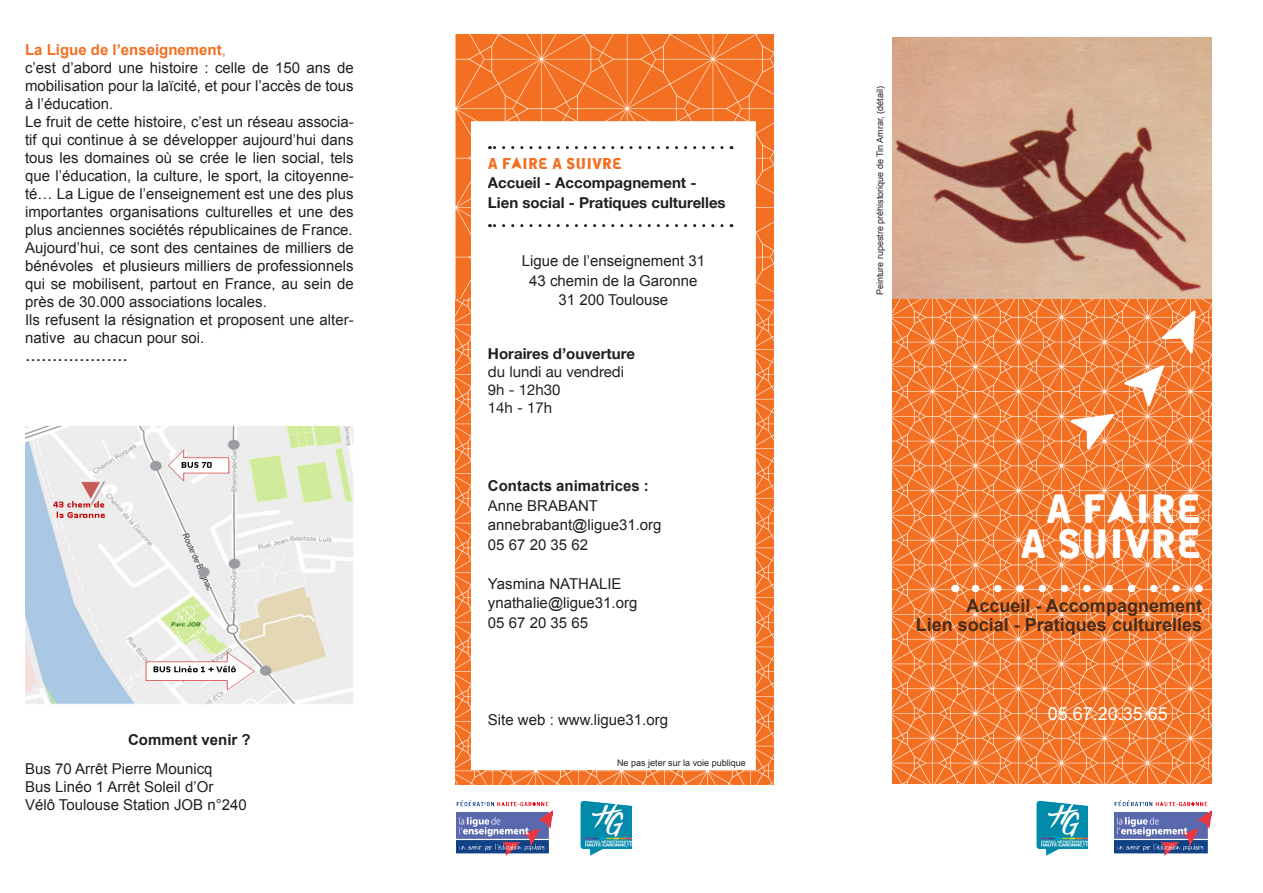
<style>
.page{position:relative;width:1263px;height:893px;background:#fff}
.page>*{position:absolute;margin:0;border:0;box-sizing:border-box;transform-origin:0 0}
.t1{font:39px "Alpha Ligue";color:#fff}
.t2{font:19.5px "Arial";color:#231f20}
.t3{font:700 18px "Arial";color:#462d1a}
.t4{font:18px "Arial";color:#fff}
.t5{font:15px/18px "Arial";color:#231f20}
.t6{font:700 15px/19.5px "Helvetica Neue";color:#231f20}
.t7{font:700 15px "Arial";color:#231f20}
.t8{font:15px "Helvetica Neue";color:#231f20}
.t9{font:700 15px "Arial";color:#f36e21}
.t10{font:15px "Alpha Ligue";color:#f36e21}
.t11{font:9px "Arial";color:#231f20}
.s1{font-weight:400}
</style>
<div class="page">
<img style="left:455px;top:34px;width:319px;height:266px">
<svg style="left:455px;top:300px;width:319px;height:484px"></svg>
<img style="left:893px;top:37px;width:318px;height:746px">
<svg style="left:966px;top:585px;width:210px;height:7px"></svg>
<div style="left:479px;top:130px;width:268px;height:631px;background:#fff"></div>
<svg style="left:489px;top:146px;width:233px;height:3px"></svg>
<svg style="left:489px;top:224px;width:233px;height:3px"></svg>
<svg style="left:1162px;top:310px;width:34px;height:44px"></svg>
<svg style="left:1124px;top:365px;width:40px;height:41px"></svg>
<svg style="left:1071px;top:414px;width:43px;height:36px"></svg>
<img style="left:25px;top:425px;width:328px;height:279px">
<img style="left:456px;top:801px;width:97px;height:54px">
<img style="left:581px;top:801px;width:50px;height:54px">
<img style="left:1115px;top:801px;width:96px;height:54px">
<img style="left:1036px;top:801px;width:51px;height:54px">
<p class="t9" style="left:25px;top:40px;width:202px">La Ligue de l’enseignement<span class="s1">,</span></p>
<p class="t5" style="left:25px;top:59px;width:330px;text-align:justify">c’est d’abord une histoire : celle de 150 ans de mobilisation pour la laïcité, et pour l’accès de tous à l’éducation.</p>
<p class="t5" style="left:25px;top:113px;width:330px;text-align:justify">Le fruit de cette histoire, c’est un réseau associa&shy;tif qui continue à se développer aujourd’hui dans tous les domaines où se crée le lien social, tels que l’éducation, la culture, le sport, la citoyenne&shy;té… La Ligue de l’enseignement est une des plus importantes organisations culturelles et une des plus anciennes sociétés républicaines de France.</p>
<p class="t5" style="left:25px;top:239px;width:330px;text-align:justify">Aujourd’hui, ce sont des centaines de milliers de bénévoles et plusieurs milliers de professionnels qui se mobilisent, partout en France, au sein de près de 30.000 associations locales.</p>
<p class="t5" style="left:25px;top:311px;width:330px">Ils refusent la résignation et proposent une alter&shy;native au chacun pour soi.</p>
<p class="t2" style="left:25px;top:342px;width:104px">...................</p>
<p class="t7" style="left:128px;top:730px;width:124px">Comment venir ?</p>
<p class="t5" style="left:25px;top:760px;width:189px">Bus 70 Arrêt Pierre Mounicq</p>
<p class="t5" style="left:25px;top:778px;width:190px">Bus Linéo 1 Arrêt Soleil d’Or</p>
<p class="t5" style="left:25px;top:796px;width:223px">Vélô Toulouse Station JOB n°240</p>
<p class="t10" style="left:488px;top:154px;width:136px">A FAIRE A SUIVRE</p>
<p class="t6" style="left:488px;top:173px;width:239px">Accueil - Accompagnement -<br>Lien social - Pratiques culturelles</p>
<p class="t5" style="left:522px;top:251px;width:185px;line-height:19.5px;text-align:center">Ligue de l’enseignement 31<br>43 chemin de la Garonne<br>31 200 Toulouse</p>
<p class="t6" style="left:488px;top:344px;width:148px">Horaires d’ouverture</p>
<p class="t8" style="left:488px;top:361px;width:138px">du lundi au vendredi</p>
<p class="t8" style="left:488px;top:379px;width:74px">9h - 12h30</p>
<p class="t8" style="left:488px;top:397px;width:66px">14h - 17h</p>
<p class="t7" style="left:488px;top:476px;width:162px">Contacts animatrices :</p>
<p class="t5" style="left:488px;top:496px;width:175px;line-height:19.5px">Anne BRABANT annebrabant@ligue31.org<br>05 67 20 35 62</p>
<p class="t5" style="left:488px;top:574px;width:151px;line-height:19.5px">Yasmina NATHALIE ynathalie@ligue31.org</p>
<p class="t5" style="left:488px;top:613px;width:102px">05 67 20 35 65</p>
<p class="t5" style="left:488px;top:711px;width:182px">Site web : www.ligue31.org</p>
<p class="t11" style="left:617px;top:757px;width:130px">Ne pas jeter sur la voie publique</p>
<p class="t11" style="left:874px;top:295px;width:211px;rotate:-90deg">Peinture rupestre préhistorique de Tin Amrar, (détail)</p>
<p class="t1" style="left:1046px;top:485px;width:158px">A FAIRE</p>
<p class="t1" style="left:1020px;top:519px;width:183px">A SUIVRE</p>
<p class="t3" style="left:966px;top:593px;width:237px">Accueil - Accompagnement</p>
<p class="t3" style="left:916px;top:613px;width:288px">Lien social - Pratiques culturelles</p>
<p class="t4" style="left:1048px;top:701px;width:122px">05.67.20.35.65</p>
</div>
